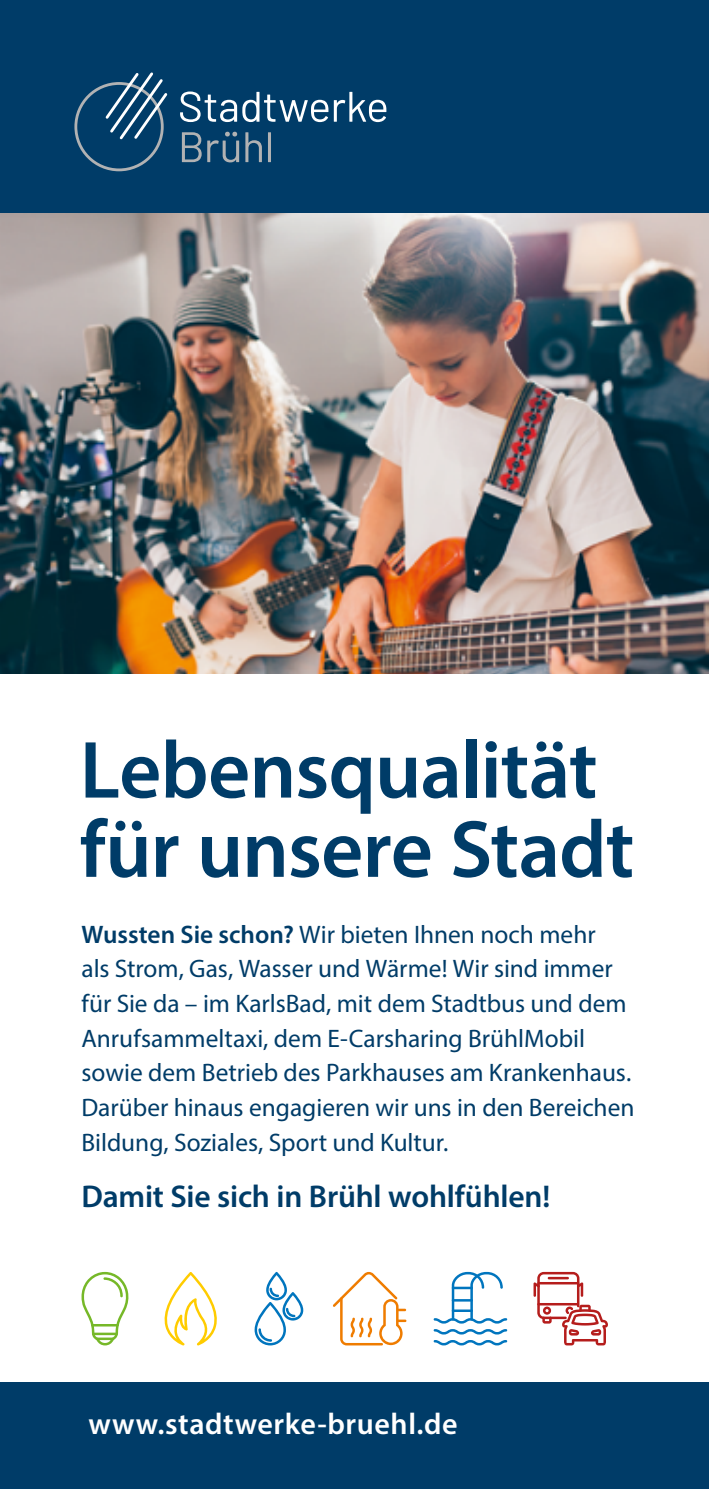
<style>
.page{position:relative;width:709px;height:1489px;background:#fff}
.page>*{position:absolute;margin:0;border:0;box-sizing:border-box;transform-origin:0 0}
.t1{font:600 81.75px/79.2px "Myriad Pro";letter-spacing:-.01em;color:#003c68}
.t2{font:600 31.5px "Myriad Pro";letter-spacing:-.005em;color:#003c68}
.t3{font:600 30px "Myriad Pro";letter-spacing:.02em;color:#fff}
.t4{font:25.25px/34.8px "Myriad Pro";color:#003c68}
.s1{font-weight:600}
</style>
<div class="page">
<img style="left:0;top:213px;width:709px;height:460px">
<div style="left:0;top:0;width:709px;height:213px;background:#003c68"></div>
<div style="left:0;top:1382px;width:709px;height:106px;background:#003c68"></div>
<svg style="left:180px;top:91px;width:148px;height:31px"></svg>
<svg style="left:334px;top:92px;width:52px;height:30px"></svg>
<svg style="left:182px;top:132px;width:57px;height:30px"></svg>
<svg style="left:245px;top:132px;width:17px;height:30px"></svg>
<hr style="left:268px;top:132px;width:3px;height:30px;background:#b1b2b3">
<div style="left:74px;top:82px;width:90px;height:89px;border:3px solid #b1b2b3;border-radius:50%"></div>
<svg style="left:103px;top:72px;width:65px;height:70px"></svg>
<svg style="left:81px;top:1271px;width:48px;height:74px"></svg>
<svg style="left:164px;top:1272px;width:53px;height:73px"></svg>
<svg style="left:254px;top:1271px;width:49px;height:74px"></svg>
<svg style="left:333px;top:1271px;width:73px;height:74px"></svg>
<svg style="left:433px;top:1271px;width:74px;height:74px"></svg>
<hr style="left:452px;top:1286px;width:21px;height:3px;background:#0075be">
<hr style="left:452px;top:1298px;width:21px;height:3px;background:#0075be">
<hr style="left:452px;top:1309px;width:21px;height:2px;background:#0075be">
<svg style="left:533px;top:1271px;width:75px;height:74px"></svg>
<h1 class="t1" style="left:80px;top:728px;width:556px">Lebensqualität für unsere Stadt</h1>
<p class="t4" style="left:81px;top:916px;width:554px"><span class="s1">Wussten Sie schon?</span> Wir bieten Ihnen noch mehr<br>als Strom, Gas, Wasser und Wärme! Wir sind immer für Sie da – im KarlsBad, mit dem Stadtbus und dem Anrufsammeltaxi, dem E-Carsharing BrühlMobil sowie dem Betrieb des Parkhauses am Krankenhaus.<br>Darüber hinaus engagieren wir uns in den Bereichen Bildung, Soziales, Sport und Kultur.</p>
<p class="t2" style="left:81px;top:1176px;width:470px">Damit Sie sich in Brühl wohlfühlen!</p>
<p class="t3" style="left:89px;top:1404px;width:370px">www.stadtwerke-bruehl.de</p>
</div>
